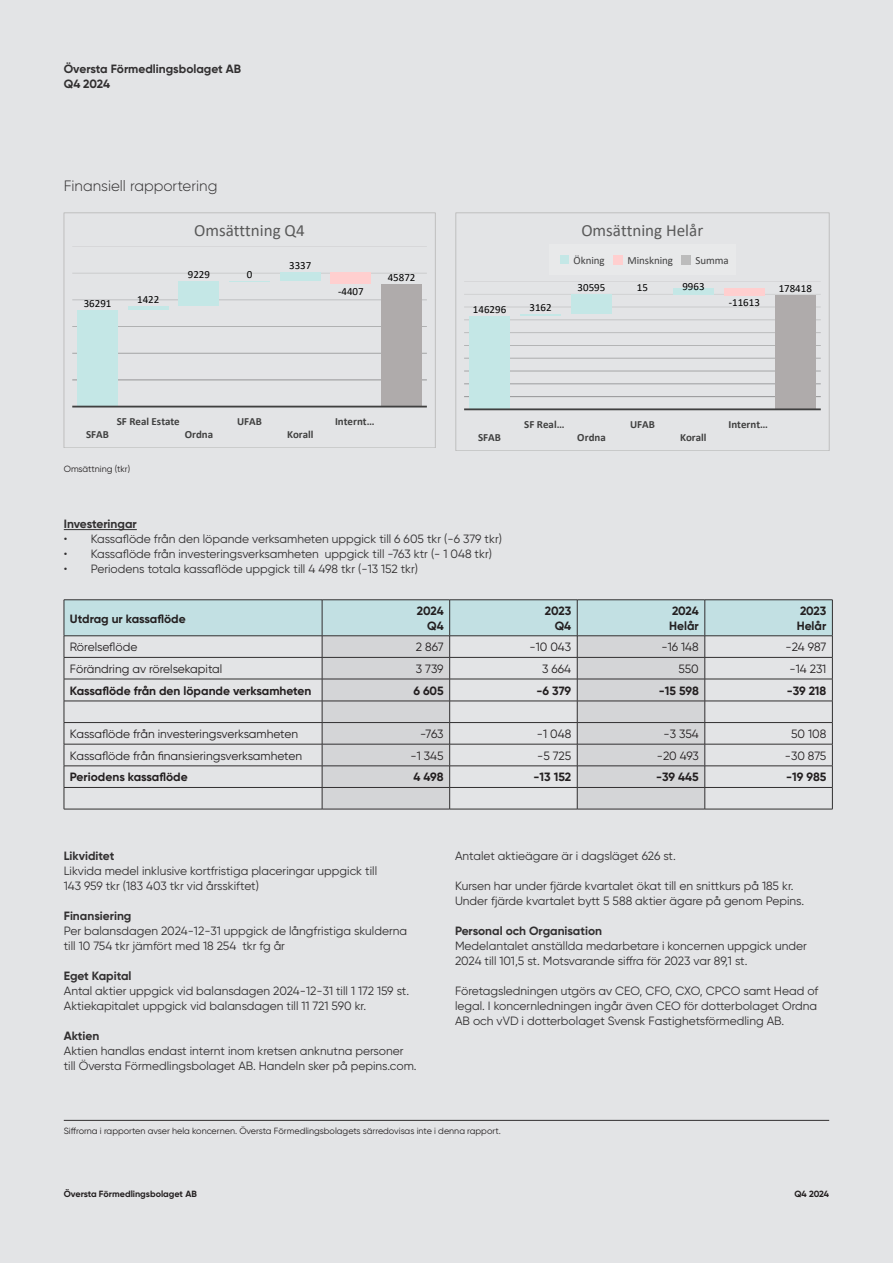
<style>
.page{position:relative;width:893px;height:1263px;background:#e3e4e6}
.page>*{position:absolute;margin:0;border:0;box-sizing:border-box;transform-origin:0 0}
.t1{font:17.1px "Calibri";color:#595959}
.t2{font:300 15px "Gilroy";color:#312f30}
.t3{font:12px/15px "Gilroy";color:#312f30}
.t4{font:12px "Gilroy";color:#231f20}
.t5{font:700 12px/14.4px "Gilroy";color:#231f20;text-align:right}
.t6{font:700 12px "Gilroy";color:#312f30}
.t7{font:700 10.95px "Calibri";color:#404040}
.t8{font:10.95px "Calibri";color:#000}
.t9{font:10.95px "Calibri";color:#404040}
.t10{font:9px "Gilroy";color:#231f20}
.t11{font:700 9px "Gilroy";color:#231f20}
</style>
<div class="page">
<hr style="left:64px;top:529px;width:73px;height:1px;background:#312f30">
<hr style="left:64px;top:599px;width:258px;height:1px;background:#312f30">
<hr style="left:322px;top:599px;width:128px;height:1px;background:#312f30">
<hr style="left:450px;top:599px;width:127px;height:1px;background:#312f30">
<hr style="left:577px;top:599px;width:128px;height:1px;background:#312f30">
<hr style="left:705px;top:599px;width:128px;height:1px;background:#312f30">
<svg style="left:64px;top:600px;width:769px;height:209px"></svg>
<hr style="left:64px;top:809px;width:258px;height:1px;background:#312f30">
<hr style="left:322px;top:809px;width:128px;height:1px;background:#312f30">
<hr style="left:450px;top:809px;width:127px;height:1px;background:#312f30">
<hr style="left:577px;top:809px;width:128px;height:1px;background:#312f30">
<hr style="left:705px;top:809px;width:128px;height:1px;background:#312f30">
<hr style="left:64px;top:1120px;width:765px;height:1px;background:#312f30">
<div style="left:64px;top:213px;width:371px;height:235px;border:1px solid #bfbfbf"></div>
<svg style="left:72px;top:246px;width:355px;height:134px"></svg>
<div style="left:77px;top:310px;width:41px;height:96px;background:#c4e7e6"></div>
<hr style="left:128px;top:306px;width:40px;height:4px;background:#c4e7e6">
<div style="left:179px;top:281px;width:40px;height:25px;background:#c4e7e6"></div>
<hr style="left:229px;top:281px;width:41px;height:1px;background:#c4e7e6">
<div style="left:280px;top:272px;width:40px;height:9px;background:#c4e7e6"></div>
<div style="left:331px;top:272px;width:40px;height:12px;background:#ffcfcf"></div>
<div style="left:381px;top:284px;width:41px;height:122px;background:#afabab"></div>
<hr style="left:72px;top:406px;width:355px;height:1px;background:#404040">
<div style="left:456px;top:213px;width:373px;height:238px;border:1px solid #bfbfbf"></div>
<svg style="left:464px;top:281px;width:357px;height:116px"></svg>
<div style="left:469px;top:316px;width:41px;height:93px;background:#c4e7e6"></div>
<hr style="left:520px;top:314px;width:41px;height:2px;background:#c4e7e6">
<div style="left:571px;top:294px;width:41px;height:20px;background:#c4e7e6"></div>
<div style="left:673px;top:288px;width:41px;height:6px;background:#c4e7e6"></div>
<div style="left:724px;top:288px;width:41px;height:7px;background:#ffcfcf"></div>
<div style="left:775px;top:295px;width:41px;height:114px;background:#afabab"></div>
<hr style="left:464px;top:408px;width:357px;height:2px;background:#404040">
<div style="left:549px;top:245px;width:186px;height:30px;background:#e8e9ea"></div>
<div style="left:560px;top:256px;width:9px;height:8px;background:#c4e7e6"></div>
<div style="left:613px;top:255px;width:9px;height:9px;background:#ffcfcf"></div>
<div style="left:682px;top:255px;width:9px;height:9px;background:#bcbcbc"></div>
<p class="t6" style="left:64px;top:62px;width:179px">Översta Förmedlingsbolaget AB</p>
<p class="t6" style="left:64px;top:76px;width:48px">Q4 2024</p>
<p class="t2" style="left:64px;top:176px;width:155px">Finansiell rapportering</p>
<p class="t1" style="left:194px;top:218px;width:112px">Omsätttning Q4</p>
<p class="t8" style="left:84px;top:295px;width:29px">36291</p>
<p class="t8" style="left:137px;top:292px;width:24px">1422</p>
<p class="t8" style="left:188px;top:267px;width:24px">9229</p>
<p class="t8" style="left:247px;top:267px;width:7px">0</p>
<p class="t8" style="left:289px;top:258px;width:24px">3337</p>
<p class="t8" style="left:338px;top:283px;width:27px">-4407</p>
<p class="t8" style="left:388px;top:270px;width:29px">45872</p>
<p class="t8" style="left:473px;top:301px;width:35px">146296</p>
<p class="t8" style="left:529px;top:299px;width:24px">3162</p>
<p class="t1" style="left:581px;top:218px;width:123px">Omsättning Helår</p>
<p class="t9" style="left:573px;top:252px;width:33px">Ökning</p>
<p class="t9" style="left:627px;top:252px;width:47px">Minskning</p>
<p class="t9" style="left:695px;top:252px;width:35px">Summa</p>
<p class="t8" style="left:578px;top:280px;width:29px">30595</p>
<p class="t8" style="left:637px;top:280px;width:13px">15</p>
<p class="t8" style="left:682px;top:279px;width:24px">9963</p>
<p class="t8" style="left:729px;top:294px;width:33px">-11613</p>
<p class="t8" style="left:779px;top:281px;width:35px">178418</p>
<p class="t7" style="left:117px;top:413px;width:65px">SF Real Estate</p>
<p class="t7" style="left:237px;top:413px;width:26px">UFAB</p>
<p class="t7" style="left:335px;top:413px;width:41px">Internt …</p>
<p class="t7" style="left:524px;top:416px;width:42px">SF Real …</p>
<p class="t7" style="left:630px;top:416px;width:26px">UFAB</p>
<p class="t7" style="left:86px;top:427px;width:24px">SFAB</p>
<p class="t7" style="left:185px;top:427px;width:30px">Ordna</p>
<p class="t7" style="left:287px;top:427px;width:28px">Korall</p>
<p class="t7" style="left:478px;top:430px;width:24px">SFAB</p>
<p class="t7" style="left:577px;top:430px;width:30px">Ordna</p>
<p class="t7" style="left:680px;top:430px;width:28px">Korall</p>
<p class="t10" style="left:64px;top:463px;width:68px">Omsättning (tkr)</p>
<p class="t6" style="left:64px;top:517px;width:75px">Investeringar</p>
<p class="t3" style="left:64px;top:532px;width:440px">• Kassaflöde från den löpande verksamheten uppgick till 6 605 tkr (-6 379 tkr)</p>
<p class="t3" style="left:64px;top:547px;width:430px">• Kassaflöde från investeringsverksamheten uppgick till -763 ktr (- 1 048 tkr)</p>
<p class="t3" style="left:64px;top:562px;width:356px">• Periodens totala kassaflöde uppgick till 4 498 tkr (-13 152 tkr)</p>
<p class="t5" style="left:70px;top:611px;width:117px">Utdrag ur kassaflöde</p>
<p class="t5" style="left:417px;top:604px;width:28px">2024<br>Q4</p>
<p class="t5" style="left:545px;top:604px;width:28px">2023<br>Q4</p>
<p class="t5" style="left:672px;top:604px;width:28px">2024</p>
<p class="t5" style="left:669px;top:618px;width:31px">Helår</p>
<p class="t7" style="left:729px;top:416px;width:41px">Internt …</p>
<p class="t5" style="left:800px;top:604px;width:28px">2023</p>
<p class="t5" style="left:797px;top:618px;width:31px">Helår</p>
<p class="t4" style="left:70px;top:640px;width:69px">Rörelseflöde</p>
<p class="t4" style="left:416px;top:640px;width:29px">2 867</p>
<p class="t4" style="left:529px;top:640px;width:43px">-10 043</p>
<p class="t4" style="left:661px;top:640px;width:39px">-16 148</p>
<p class="t4" style="left:785px;top:640px;width:42px">-24 987</p>
<p class="t4" style="left:70px;top:661px;width:154px">Förändring av rörelsekapital</p>
<p class="t4" style="left:416px;top:661px;width:29px">3 739</p>
<p class="t4" style="left:542px;top:661px;width:31px">3 664</p>
<p class="t4" style="left:678px;top:661px;width:22px">550</p>
<p class="t4" style="left:790px;top:661px;width:38px">-14 231</p>
<p class="t5" style="left:70px;top:683px;width:243px">Kassaflöde från den löpande verksamheten</p>
<p class="t5" style="left:413px;top:683px;width:32px">6 605</p>
<p class="t5" style="left:536px;top:683px;width:36px">-6 379</p>
<p class="t5" style="left:659px;top:683px;width:41px">-15 598</p>
<p class="t5" style="left:787px;top:683px;width:41px">-39 218</p>
<p class="t4" style="left:70px;top:727px;width:230px">Kassaflöde från investeringsverksamheten</p>
<p class="t4" style="left:420px;top:727px;width:25px">-763</p>
<p class="t4" style="left:537px;top:727px;width:36px">-1 048</p>
<p class="t4" style="left:663px;top:727px;width:37px">-3 354</p>
<p class="t4" style="left:791px;top:727px;width:37px">50 108</p>
<p class="t4" style="left:70px;top:748px;width:234px">Kassaflöde från finansieringsverksamheten</p>
<p class="t4" style="left:410px;top:748px;width:35px">-1 345</p>
<p class="t4" style="left:537px;top:748px;width:36px">-5 725</p>
<p class="t4" style="left:657px;top:748px;width:44px">-20 493</p>
<p class="t4" style="left:785px;top:748px;width:43px">-30 875</p>
<p class="t5" style="left:70px;top:770px;width:119px">Periodens kassaflöde</p>
<p class="t5" style="left:414px;top:770px;width:32px">4 498</p>
<p class="t5" style="left:534px;top:770px;width:39px">-13 152</p>
<p class="t5" style="left:656px;top:770px;width:44px">-39 445</p>
<p class="t5" style="left:786px;top:770px;width:42px">-19 985</p>
<p class="t6" style="left:64px;top:848px;width:52px">Likviditet</p>
<p class="t3" style="left:64px;top:863px;width:315px">Likvida medel inklusive kortfristiga placeringar uppgick till<br>143 959 tkr (183 403 tkr vid årsskiftet)</p>
<p class="t6" style="left:64px;top:908px;width:69px">Finansiering</p>
<p class="t3" style="left:64px;top:923px;width:345px">Per balansdagen 2024-12-31 uppgick de långfristiga skulderna till 10 754 tkr jämfört med 18 254 tkr fg år</p>
<p class="t6" style="left:64px;top:968px;width:69px">Eget Kapital</p>
<p class="t3" style="left:64px;top:983px;width:347px">Antal aktier uppgick vid balansdagen 2024-12-31 till 1 172 159 st.</p>
<p class="t3" style="left:64px;top:998px;width:304px">Aktiekapitalet uppgick vid balansdagen till 11 721 590 kr.</p>
<p class="t6" style="left:64px;top:1028px;width:37px">Aktien</p>
<p class="t3" style="left:64px;top:1043px;width:341px">Aktien handlas endast internt inom kretsen anknutna personer</p>
<p class="t3" style="left:64px;top:1058px;width:354px">till Översta Förmedlingsbolaget AB. Handeln sker på pepins.com.</p>
<p class="t3" style="left:455px;top:848px;width:222px">Antalet aktieägare är i dagsläget 626 st.</p>
<p class="t3" style="left:455px;top:878px;width:340px">Kursen har under fjärde kvartalet ökat till en snittkurs på 185 kr.</p>
<p class="t3" style="left:455px;top:893px;width:351px">Under fjärde kvartalet bytt 5 588 aktier ägare på genom Pepins.</p>
<p class="t6" style="left:455px;top:923px;width:149px">Personal och Organisation</p>
<p class="t3" style="left:455px;top:938px;width:353px">Medelantalet anställda medarbetare i koncernen uppgick under<br>2024 till 101,5 st. Motsvarande siffra för 2023 var 89,1 st.</p>
<p class="t3" style="left:455px;top:983px;width:365px;text-align:justify">Företagsledningen utgörs av CEO, CFO, CXO, CPCO samt Head of legal. I koncernledningen ingår även CEO för dotterbolaget Ordna AB och vVD i dotterbolaget Svensk Fastighetsförmedling AB.</p>
<p class="t10" style="left:64px;top:1125px;width:439px">Siffrorna i rapporten avser hela koncernen. Översta Förmedlingsbolagets särredovisas inte i denna rapport.</p>
<p class="t11" style="left:64px;top:1188px;width:135px">Översta Förmedlingsbolaget AB</p>
<p class="t11" style="left:794px;top:1188px;width:36px">Q4 2024</p>
</div>
